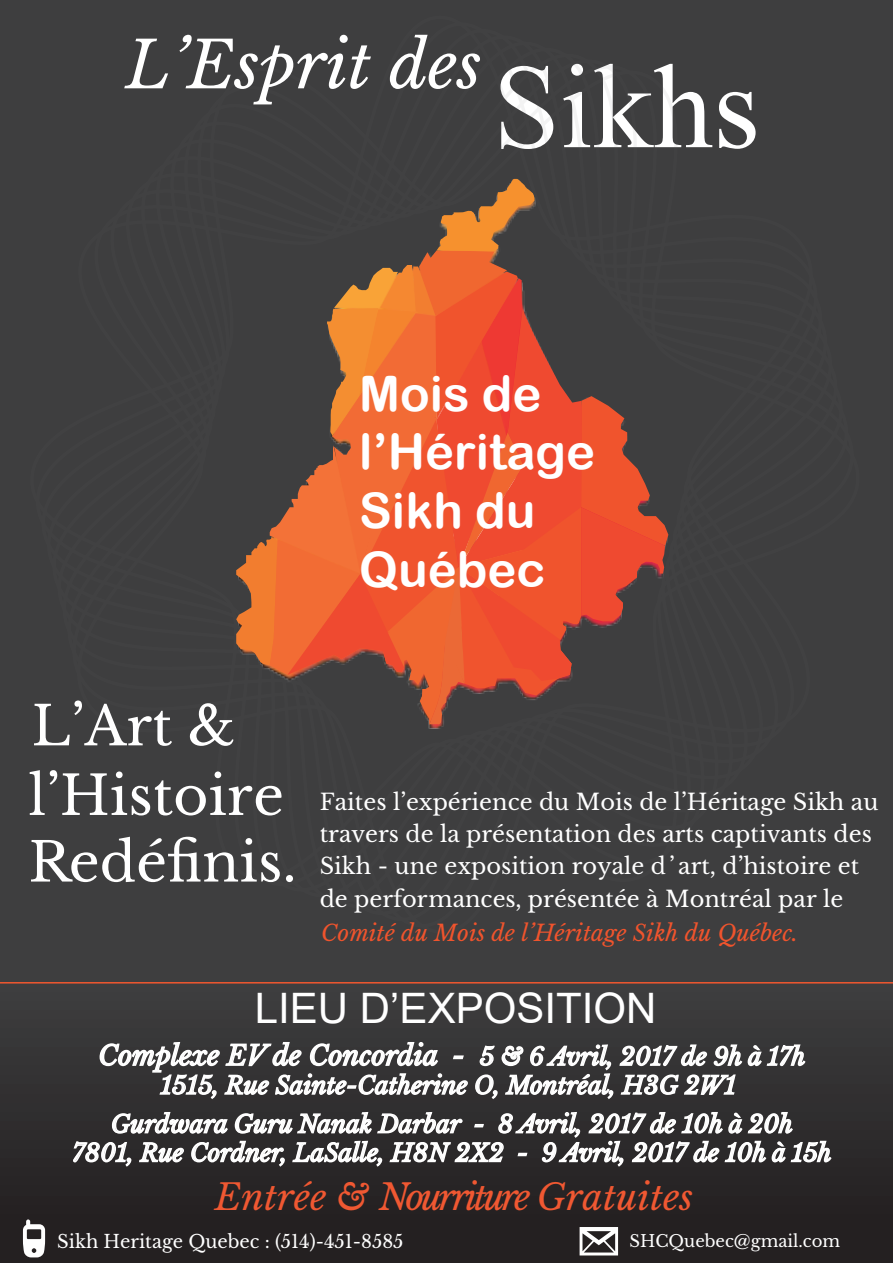
<style>
.page{position:relative;width:893px;height:1263px;background:#3e3e3f}
.page>*{position:absolute;margin:0;border:0;box-sizing:border-box;transform-origin:0 0}
.t1{font:120px "Times New Roman";color:#fff}
.t2{font:italic 64.5px "Libre Baskerville";color:#fff}
.t3{font:54px/68.1px "Libre Baskerville";color:#fff}
.t4{font:49.05px/58.8px "Arial Rounded MT Bold";color:#fff}
.t5{font:42px "Arial";color:#fff}
.t6{font:italic 36px "Libre Baskerville";color:#f05832}
.t7{font:italic 27px "Libre Baskerville";color:#fff}
.t8{font:italic 24px/38.7px "Libre Baskerville";color:#fff;text-align:center}
.t9{font:22.5px/32.4px "Libre Baskerville";color:#fff}
.t10{font:italic 22.5px "Libre Baskerville";color:#f0542d}
.t11{font:18.3px "Libre Baskerville";color:#fff}
.t12{font:16.8px "Libre Baskerville";color:#fff}
.s1{font-size:24px}
</style>
<div class="page">
<svg style="left:236px;top:179px;width:432px;height:546px"></svg>
<hr style="left:0;top:980px;width:893px;height:2px;background:#f0572f">
<div style="left:0;top:981px;width:893px;height:282px;background:linear-gradient(to bottom,#403e3f,#1f1c1d)"></div>
<hr style="left:0;top:982px;width:893px;height:1px;background:#f0572f">
<svg style="left:23px;top:1219px;width:22px;height:38px"></svg>
<svg style="left:580px;top:1227px;width:38px;height:28px"></svg>
<svg style="left:71px;top:837px;width:222px;height:45px"></svg>
<svg style="left:99px;top:1041px;width:707px;height:59px"></svg>
<svg style="left:72px;top:1106px;width:760px;height:62px"></svg>
<h2 class="t2" style="left:126px;top:26px;width:357px">L’Esprit des</h2>
<h1 class="t1" style="left:493px;top:22px;width:268px">Sikhs</h1>
<h3 class="t4" style="left:359px;top:363px;width:237px">Mois de l’Héritage<br>Sikh du<br>Québec</h3>
<h3 class="t3" style="left:29px;top:692px;width:257px">L’Art &amp; l’Histoire<br>R</h3>
<p class="t9" style="left:320px;top:785px;width:560px">Faites l’expérience du Mois de l’Héritage Sikh au travers de la présentation des arts captivants des Sikh - une exposition royale d’ art, d’histoire et de performances, présentée à Montréal par le</p>
<p class="t10" style="left:321px;top:919px;width:478px">Comité du Mois de l’Héritage Sikh du Québec.</p>
<h3 class="t5" style="left:255px;top:979px;width:403px">LIEU D’EXPOSITION</h3>
<p class="t7" style="left:98px;top:1039px;width:709px">Complexe EV de Concordia - <span class="s1">5 &amp; 6 Avril, 2017 de 9h à 17h</span></p>
<p class="t8" style="left:111px;top:1066px;width:684px">1515, Rue Sainte-Catherine O, Montréal, H3G 2W1<br>Gurdwara Guru Nanak Darbar - 8 Avril, 2017 de 10h à 20h</p>
<p class="t8" style="left:72px;top:1133px;width:761px">7801, Rue Cordner, LaSalle, H8N 2X2 - 9 Avril, 2017 de 10h à 15h</p>
<h3 class="t6" style="left:215px;top:1175px;width:480px">Entrée &amp; Nourriture Gratuites</h3>
<p class="t11" style="left:57px;top:1230px;width:348px">Sikh Heritage Quebec : (514)-451-8585</p>
<p class="t12" style="left:629px;top:1231px;width:212px">SHCQuebec@gmail.com</p>
</div>
